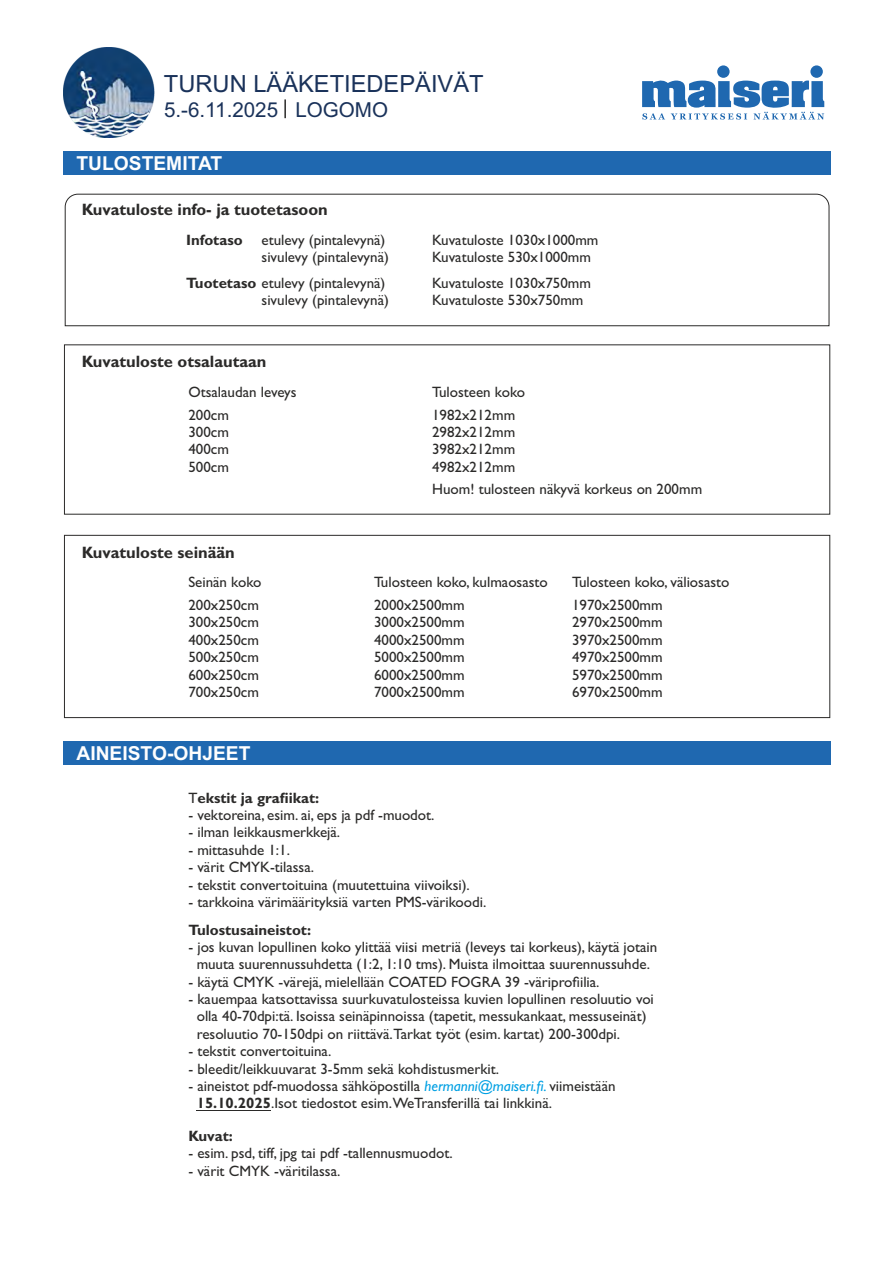
<style>
.page{position:relative;width:896px;height:1266px;background:#fff}
.page>*{position:absolute;margin:0;border:0;box-sizing:border-box;transform-origin:0 0}
.t1{font:23.7px "Arial";color:#1a325a}
.t2{font:20.55px "Arial";color:#1a325a}
.t3{font:700 19.2px "Arial";color:#fefefe}
.t4{font:700 16.5px "Gill Sans";color:#2b2a29}
.t5{font:15px/17.4px "Gill Sans";color:#2b2a29}
.t6{font:700 15px "Gill Sans";color:#2b2a29}
.s1{font-weight:700}
.s2{font-weight:400}
.s3{font-style:italic;color:#00a0e3}
</style>
<div class="page">
<img style="left:64px;top:47px;width:90px;height:90px">
<svg style="left:284px;top:99px;width:2px;height:19px"></svg>
<svg style="left:642px;top:65px;width:182px;height:55px"></svg>
<div style="left:64px;top:151px;width:767px;height:24px;background:#1f68b0"></div>
<div style="left:64px;top:741px;width:767px;height:24px;background:#1f68b0"></div>
<svg style="left:64px;top:193px;width:766px;height:133px"></svg>
<div style="left:64px;top:535px;width:766px;height:183px;border:1px solid #2b2a29"></div>
<hr style="left:197px;top:1110px;width:74px;height:1px;background:#2b2a29">
<h1 class="t1" style="left:164px;top:75px;width:321px">TURUN LÄÄKETIEDEPÄIVÄT</h1>
<h2 class="t2" style="left:164px;top:102px;width:225px">5.-6.11.2025 LOGOMO</h2>
<p class="t3" style="left:76px;top:156px;width:147px">TULOSTEMITAT</p>
<p class="t4" style="left:82px;top:203px;width:248px">Kuvatuloste info- ja tuotetasoon</p>
<p class="t6" style="left:186px;top:234px;width:58px">Infotaso</p>
<p class="t5" style="left:262px;top:232px;width:129px">etulevy (pintalevynä) sivulevy (pintalevynä)</p>
<p class="t5" style="left:186px;top:276px;width:204px;text-align:right"><span class="s1">Tuotetaso</span> etulevy (pintalevynä) sivulevy (pintalevynä)</p>
<p class="t4" style="left:82px;top:356px;width:186px">Kuvatuloste otsalautaan</p>
<p class="t5" style="left:188px;top:385px;width:110px">Otsalaudan leveys</p>
<p class="t5" style="left:188px;top:407px;width:42px;text-align:justify">200cm 300cm 400cm 500cm</p>
<p class="t4" style="left:82px;top:546px;width:155px">Kuvatuloste seinään</p>
<p class="t5" style="left:432px;top:232px;width:168px">Kuvatuloste 1030x1000mm<br>Kuvatuloste 530x1000mm</p>
<p class="t5" style="left:432px;top:276px;width:160px">Kuvatuloste 1030x750mm<br>Kuvatuloste 530x750mm</p>
<p class="t5" style="left:432px;top:385px;width:94px">Tulosteen koko</p>
<p class="t5" style="left:432px;top:407px;width:85px;text-align:justify">1982x212mm 2982x212mm 3982x212mm 4982x212mm</p>
<p class="t5" style="left:432px;top:482px;width:272px">Huom! tulosteen näkyvä korkeus on 200mm</p>
<p class="t5" style="left:188px;top:575px;width:74px">Seinän koko</p>
<p class="t5" style="left:188px;top:598px;width:72px;text-align:justify">200x250cm 300x250cm 400x250cm 500x250cm 600x250cm 700x250cm</p>
<p class="t3" style="left:76px;top:746px;width:176px">AINEISTO-OHJEET</p>
<p class="t5" style="left:374px;top:575px;width:175px">Tulosteen koko, kulmaosasto</p>
<p class="t5" style="left:572px;top:575px;width:159px">Tulosteen koko, väliosasto</p>
<p class="t5" style="left:374px;top:598px;width:92px;text-align:justify">2000x2500mm 3000x2500mm 4000x2500mm 5000x2500mm 6000x2500mm 7000x2500mm</p>
<p class="t5" style="left:572px;top:598px;width:92px;text-align:justify">1970x2500mm 2970x2500mm 3970x2500mm 4970x2500mm 5970x2500mm 6970x2500mm</p>
<p class="t6" style="left:188px;top:792px;width:132px"><span class="s2">T</span>ekstit ja grafiikat:</p>
<p class="t5" style="left:188px;top:808px;width:248px">- vektoreina, esim. ai, eps ja pdf -muodot.</p>
<p class="t5" style="left:188px;top:825px;width:153px">- ilman leikkausmerkkejä.</p>
<p class="t5" style="left:188px;top:842px;width:103px">- mittasuhde 1:1.</p>
<p class="t5" style="left:188px;top:860px;width:127px">- värit CMYK-tilassa.</p>
<p class="t5" style="left:188px;top:877px;width:283px">- tekstit convertoituina (muutettuina viivoiksi).</p>
<p class="t5" style="left:188px;top:895px;width:299px">- tarkkoina värimäärityksiä varten PMS-värikoodi.</p>
<p class="t6" style="left:188px;top:924px;width:124px">Tulostusaineistot:</p>
<p class="t5" style="left:188px;top:940px;width:470px;text-align:center">- jos kuvan lopullinen koko ylittää viisi metriä (leveys tai korkeus), käytä jotain muuta suurennussuhdetta (1:2, 1:10 tms). Muista ilmoittaa suurennussuhde.</p>
<p class="t5" style="left:188px;top:974px;width:413px">- käytä CMYK -värejä, mielellään COATED FOGRA 39 -väriprofiilia.</p>
<p class="t5" style="left:197px;top:992px;width:459px;text-indent:-8px">- kauempaa katsottavissa suurkuvatulosteissa kuvien lopullinen resoluutio voi olla 40-70dpi:tä. Isoissa seinäpinnoissa (tapetit, messukankaat, messuseinät) resoluutio 70-150dpi on riittävä.Tarkat työt (esim. kartat) 200-300dpi.</p>
<p class="t5" style="left:188px;top:1044px;width:144px">- tekstit convertoituina.</p>
<p class="t5" style="left:188px;top:1061px;width:312px">- bleedit/leikkuuvarat 3-5mm sekä kohdistusmerkit.</p>
<p class="t5" style="left:197px;top:1079px;width:420px;text-indent:-8px">- aineistot pdf-muodossa sähköpostilla <span class="s3">hermanni@maiseri.fi.</span> viimeistään<br><span class="s1">15.10.2025</span>.Isot tiedostot esim.WeTransferillä tai linkkinä.</p>
<p class="t6" style="left:188px;top:1130px;width:46px">Kuvat:</p>
<p class="t5" style="left:188px;top:1146px;width:266px">- esim. psd, tiff, jpg tai pdf -tallennusmuodot.</p>
<p class="t5" style="left:188px;top:1163px;width:154px">- värit CMYK -väritilassa.</p>
</div>
